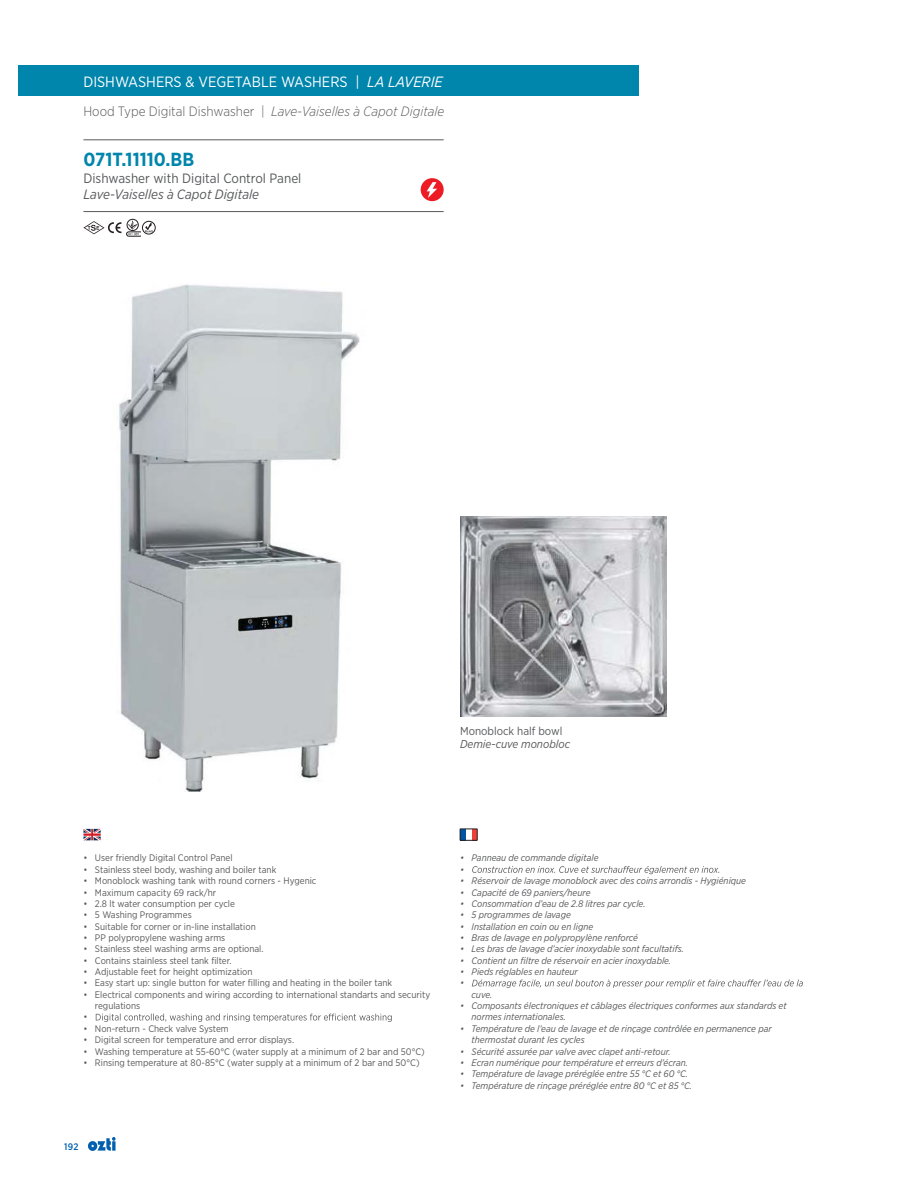
<style>
.page{position:relative;width:918px;height:1188px;background:#fff}
.page>*{position:absolute;margin:0;border:0;box-sizing:border-box;transform-origin:0 0}
.t1{font:700 18.9px "Gotham Narrow";color:#0085ac}
.t2{font:14.85px "Gotham Narrow";color:#fff}
.t3{font:italic 300 13.5px "Gotham Narrow";color:#58595b}
.t4{font:13.5px "Gotham Narrow";color:#58595b}
.t5{font:italic 13.5px "Gotham Narrow";color:#58595b}
.t6{font:italic 11.4px "Gotham Narrow";color:#58595b}
.t7{font:11.4px "Gotham Narrow";color:#58595b}
.t8{font:italic 9.45px/11.4px "Gotham Narrow";color:#58595b}
.t9{font:9.45px "Gotham Narrow";color:#58595b}
.t10{font:500 9.45px "Gotham Narrow";color:#0060af}
.s1{font-style:italic}
.s2{font-style:normal}
</style>
<div class="page">
<svg style="left:88px;top:1137px;width:28px;height:14px"></svg>
<div style="left:18px;top:65px;width:621px;height:31px;background:#0085ac"></div>
<hr style="left:83px;top:139px;width:361px;height:1px;background:#58595b">
<hr style="left:83px;top:211px;width:361px;height:1px;background:#58595b">
<div style="left:421px;top:178px;width:23px;height:23px;background:#ed1c24;border-radius:50%"></div>
<svg style="left:427px;top:182px;width:10px;height:16px"></svg>
<svg style="left:83px;top:829px;width:18px;height:11px"></svg>
<svg style="left:96px;top:1014px;width:296px;height:8px"></svg>
<svg style="left:472px;top:866px;width:247px;height:8px"></svg>
<svg style="left:472px;top:979px;width:331px;height:9px"></svg>
<svg style="left:460px;top:829px;width:18px;height:12px"></svg>
<div style="left:127px;top:219px;width:12px;height:12px;border:1px solid #231f20;border-radius:50%"></div>
<div style="left:142px;top:221px;width:13px;height:13px;border:1px solid #231f20;border-radius:50%"></div>
<svg style="left:127px;top:220px;width:26px;height:16px"></svg>
<svg style="left:83px;top:221px;width:38px;height:13px"></svg>
<img style="left:461px;top:516px;width:205px;height:201px">
<img style="left:119px;top:285px;width:241px;height:506px">
<h2 class="t2" style="left:83px;top:76px;width:361px">DISHWASHERS &amp; VEGETABLE WASHERS | <span class="s1">LA LAVERIE</span></h2>
<h3 class="t3" style="left:83px;top:104px;width:363px"><span class="s2">Hood Type Digital Dishwasher |</span> Lave-Vaiselles à Capot Digitale</h3>
<h1 class="t1" style="left:83px;top:153px;width:112px">071T.11110.BB</h1>
<h3 class="t4" style="left:83px;top:173px;width:219px">Dishwasher with Digital Control Panel</h3>
<h3 class="t5" style="left:83px;top:189px;width:177px">Lave-Vaiselles à Capot Digitale</h3>
<p class="t7" style="left:460px;top:726px;width:104px">Monoblock half bowl</p>
<p class="t6" style="left:460px;top:740px;width:112px">Demie-cuve monobloc</p>
<p class="t9" style="left:83px;top:855px;width:151px">• User friendly Digital Control Panel</p>
<p class="t9" style="left:83px;top:866px;width:194px">• Stainless steel body, washing and boiler tank</p>
<p class="t9" style="left:83px;top:877px;width:235px">• Monoblock washing tank with round corners - Hygenic</p>
<p class="t9" style="left:83px;top:889px;width:134px">• Maximum capacity 69 rack/hr</p>
<p class="t9" style="left:83px;top:900px;width:153px">• 2.8 lt water consumption per cycle</p>
<p class="t9" style="left:83px;top:911px;width:110px">• 5 Washing Programmes</p>
<p class="t9" style="left:83px;top:923px;width:174px">• Suitable for corner or in-line installation</p>
<p class="t9" style="left:83px;top:934px;width:143px">• PP polypropylene washing arms</p>
<p class="t9" style="left:83px;top:945px;width:182px">• Stainless steel washing arms are optional.</p>
<p class="t9" style="left:83px;top:957px;width:150px">• Contains stainless steel tank filter.</p>
<p class="t9" style="left:83px;top:968px;width:171px">• Adjustable feet for height optimization</p>
<p class="t9" style="left:83px;top:980px;width:310px">• Easy start up: single button for water filling and heating in the boiler tank</p>
<p class="t9" style="left:83px;top:991px;width:348px">• Electrical components and wiring according to international standarts and security</p>
<p class="t9" style="left:95px;top:1002px;width:47px">regulations</p>
<p class="t9" style="left:83px;top:1014px;width:6px">•</p>
<p class="t9" style="left:83px;top:1025px;width:147px">• Non-return - Check valve System</p>
<p class="t9" style="left:83px;top:1036px;width:212px">• Digital screen for temperature and error displays.</p>
<p class="t9" style="left:83px;top:1048px;width:343px">• Washing temperature at 55-60°C (water supply at a minimum of 2 bar and 50°C)</p>
<p class="t9" style="left:83px;top:1059px;width:338px">• Rinsing temperature at 80-85°C (water supply at a minimum of 2 bar and 50°C)</p>
<p class="t10" style="left:64px;top:1142px;width:16px">192</p>
<p class="t8" style="left:460px;top:853px;width:140px">• Panneau de commande digitale •</p>
<p class="t8" style="left:460px;top:876px;width:288px">• Réservoir de lavage monoblock avec des coins arrondis - Hygiénique</p>
<p class="t8" style="left:460px;top:887px;width:132px">• Capacité de 69 paniers/heure</p>
<p class="t8" style="left:460px;top:898px;width:187px">• Consommation d’eau de 2.8 litres par cycle.</p>
<p class="t8" style="left:460px;top:910px;width:112px">• 5 programmes de lavage</p>
<p class="t8" style="left:460px;top:921px;width:135px">• Installation en coin ou en ligne</p>
<p class="t8" style="left:460px;top:932px;width:180px">• Bras de lavage en polypropylène renforcé</p>
<p class="t8" style="left:460px;top:944px;width:225px">• Les bras de lavage d’acier inoxydable sont facultatifs.</p>
<p class="t8" style="left:460px;top:955px;width:213px">• Contient un filtre de réservoir en acier inoxydable.</p>
<p class="t8" style="left:460px;top:966px;width:119px">• Pieds réglables en hauteur</p>
<p class="t8" style="left:460px;top:978px;width:6px">•</p>
<p class="t8" style="left:472px;top:989px;width:22px">cuve.</p>
<p class="t8" style="left:472px;top:1001px;width:317px;text-indent:-12px">• Composants électroniques et câblages électriques conformes aux standards et normes internationales.</p>
<p class="t8" style="left:472px;top:1023px;width:302px;text-indent:-11px">• Température de l’eau de lavage et de rinçage contrôlée en permanence par thermostat durant les cycles</p>
<p class="t8" style="left:460px;top:1046px;width:212px">• Sécurité assurée par valve avec clapet anti-retour.</p>
<p class="t8" style="left:460px;top:1057px;width:229px">• Ecran numérique pour température et erreurs d’écran.</p>
<p class="t8" style="left:460px;top:1069px;width:229px">• Température de lavage préréglée entre 55 °C et 60 °C.</p>
<p class="t8" style="left:460px;top:1080px;width:234px">• Température de rinçage préréglée entre 80 °C et 85 °C.</p>
</div>
